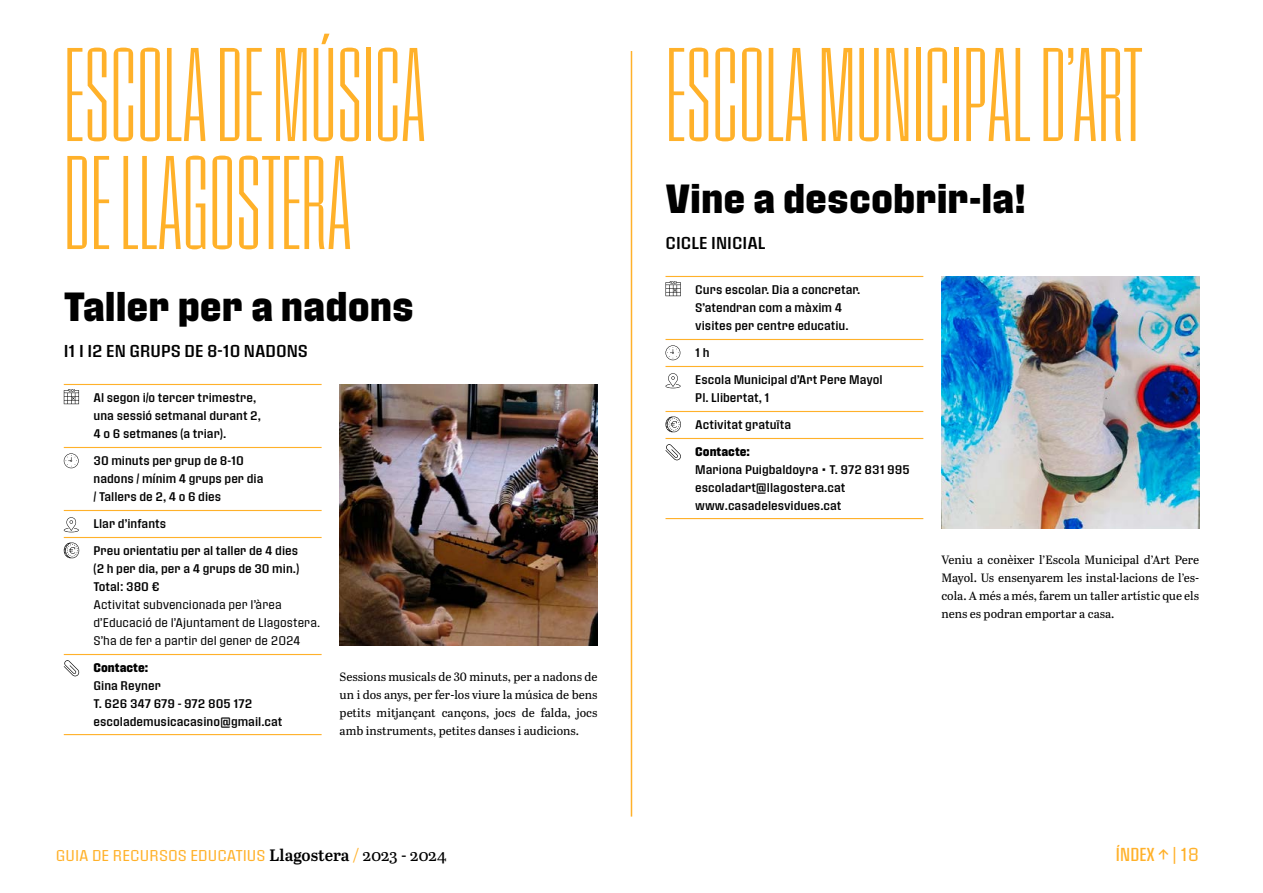
<style>
.page{position:relative;width:1263px;height:893px;background:#fff}
.page>*{position:absolute;margin:0;border:0;box-sizing:border-box;transform-origin:0 0}
.t1{font:127.5px/108px "Pressio No.21";color:#ffb12a}
.t2{font:39px "Pressio No.54";color:#000}
.t3{font:18px "Pressio No.42";letter-spacing:.005em;color:#ffb12a}
.t4{font:16.5px "Pressio No.52";color:#000}
.t5{font:15px "Pressio No.51";color:#ffb12a}
.t6{font:12px/18px "Pressio No.52";color:#000}
.t7{font:12px/18px "Abril Text";color:#000;text-align:justify}
.t8{font:12px/18px "Pressio No.51";color:#000}
.t9{font:12px "Pressio No.54";color:#000}
.s1{font-family:"Abril Text";font-weight:600;font-size:16.5px;color:#000}
.s2{font-family:"Abril Text";font-size:16.5px}
.s3{font-family:"Abril Text";font-size:16.5px;color:#000}
.s4{font-family:"Pressio No.51"}
</style>
<div class="page">
<hr style="left:631px;top:51px;width:1px;height:766px;background:#ffb12a">
<hr style="left:64px;top:734px;width:258px;height:1px;background:#ffb12a">
<hr style="left:64px;top:384px;width:258px;height:1px;background:#ffb12a">
<hr style="left:64px;top:447px;width:258px;height:1px;background:#ffb12a">
<hr style="left:64px;top:510px;width:258px;height:1px;background:#ffb12a">
<hr style="left:64px;top:537px;width:258px;height:1px;background:#ffb12a">
<hr style="left:64px;top:654px;width:258px;height:1px;background:#ffb12a">
<svg style="left:64px;top:389px;width:15px;height:15px"></svg>
<svg style="left:64px;top:453px;width:15px;height:15px"></svg>
<svg style="left:64px;top:517px;width:15px;height:15px"></svg>
<svg style="left:64px;top:543px;width:15px;height:15px"></svg>
<svg style="left:64px;top:660px;width:15px;height:16px"></svg>
<hr style="left:665px;top:518px;width:258px;height:1px;background:#ffb12a">
<hr style="left:665px;top:276px;width:258px;height:1px;background:#ffb12a">
<hr style="left:665px;top:339px;width:258px;height:1px;background:#ffb12a">
<hr style="left:665px;top:366px;width:258px;height:1px;background:#ffb12a">
<hr style="left:665px;top:411px;width:258px;height:1px;background:#ffb12a">
<hr style="left:665px;top:438px;width:258px;height:1px;background:#ffb12a">
<svg style="left:665px;top:281px;width:16px;height:15px"></svg>
<svg style="left:665px;top:345px;width:15px;height:15px"></svg>
<svg style="left:665px;top:373px;width:16px;height:15px"></svg>
<svg style="left:665px;top:417px;width:16px;height:15px"></svg>
<svg style="left:665px;top:444px;width:16px;height:16px"></svg>
<img style="left:340px;top:384px;width:257px;height:261px">
<img style="left:941px;top:276px;width:258px;height:252px">
<h1 class="t1" style="left:64px;top:41px;width:364px">ESCOLA DE MÚSICA<br>DE LLAGOSTERA</h1>
<h2 class="t2" style="left:64px;top:283px;width:352px">Taller per a nadons</h2>
<h3 class="t4" style="left:64px;top:341px;width:246px">I1 I I2 EN GRUPS DE 8-10 NADONS</h3>
<p class="t6" style="left:94px;top:388px;width:169px">Al segon i/o tercer trimestre, una sessió setmanal durant 2,<br>4 o 6 setmanes (a triar).</p>
<p class="t6" style="left:94px;top:451px;width:172px">30 minuts per grup de 8-10 nadons / mínim 4 grups per dia / Tallers de 2, 4 o 6 dies</p>
<p class="t6" style="left:94px;top:514px;width:74px">Llar d’infants</p>
<p class="t6" style="left:94px;top:541px;width:207px;text-align:justify">Preu orientatiu per al taller de 4 dies (2 h per dia, per a 4 grups de 30 min.)<br>Total: 380 €</p>
<p class="t8" style="left:94px;top:595px;width:228px">Activitat subvencionada per l’àrea d’Educació de l’Ajuntament de Llagostera.<br>S’ha de fer a partir del gener de 2024</p>
<p class="t9" style="left:94px;top:660px;width:56px">Contacte:</p>
<p class="t6" style="left:94px;top:676px;width:191px">Gina Reyner<br>T. 626 347 679 - 972 805 172 escolademusicacasino@gmail.cat</p>
<p class="t7" style="left:340px;top:667px;width:259px">Sessions musicals de 30 minuts, per a nadons de un i dos anys, per fer-los viure la música de bens petits mitjançant cançons, jocs de falda, jocs amb instruments, petites danses i audicions.</p>
<h1 class="t1" style="left:665px;top:41px;width:479px">ESCOLA MUNICIPAL D’ART</h1>
<h2 class="t2" style="left:665px;top:175px;width:362px">Vine a descobrir-la!</h2>
<h3 class="t4" style="left:665px;top:233px;width:102px">CICLE INICIAL</h3>
<p class="t6" style="left:695px;top:280px;width:167px">Curs escolar. Dia a concretar.<br>S’atendran com a màxim 4 visites per centre educatiu.</p>
<p class="t6" style="left:695px;top:343px;width:16px">1 h</p>
<p class="t6" style="left:695px;top:370px;width:189px">Escola Municipal d’Art Pere Mayol<br>Pl. Llibertat, 1</p>
<p class="t6" style="left:695px;top:415px;width:97px">Activitat gratuïta</p>
<p class="t9" style="left:695px;top:444px;width:56px">Contacte:</p>
<p class="t6" style="left:695px;top:460px;width:216px">Mariona Puigbaldoyra • T. 972 831 995 escoladart@llagostera.cat www.casadelesvidues.cat</p>
<p class="t7" style="left:941px;top:550px;width:259px">Veniu a conèixer l’Escola Municipal d’Art Pere Mayol. Us ensenyarem les instal·lacions de l’es&shy;cola. A més a més, farem un taller artístic que els nens es podran emportar a casa.</p>
<p class="t5" style="left:56px;top:846px;width:392px">GUIA DE RECURSOS EDUCATIUS <span class="s1">Llagostera</span> <span class="s2">/</span> <span class="s3">2023 - 2024</span></p>
<h3 class="t3" style="left:1116px;top:844px;width:85px">ÍNDEX ↑ <span class="s4">| 18</span></h3>
</div>
